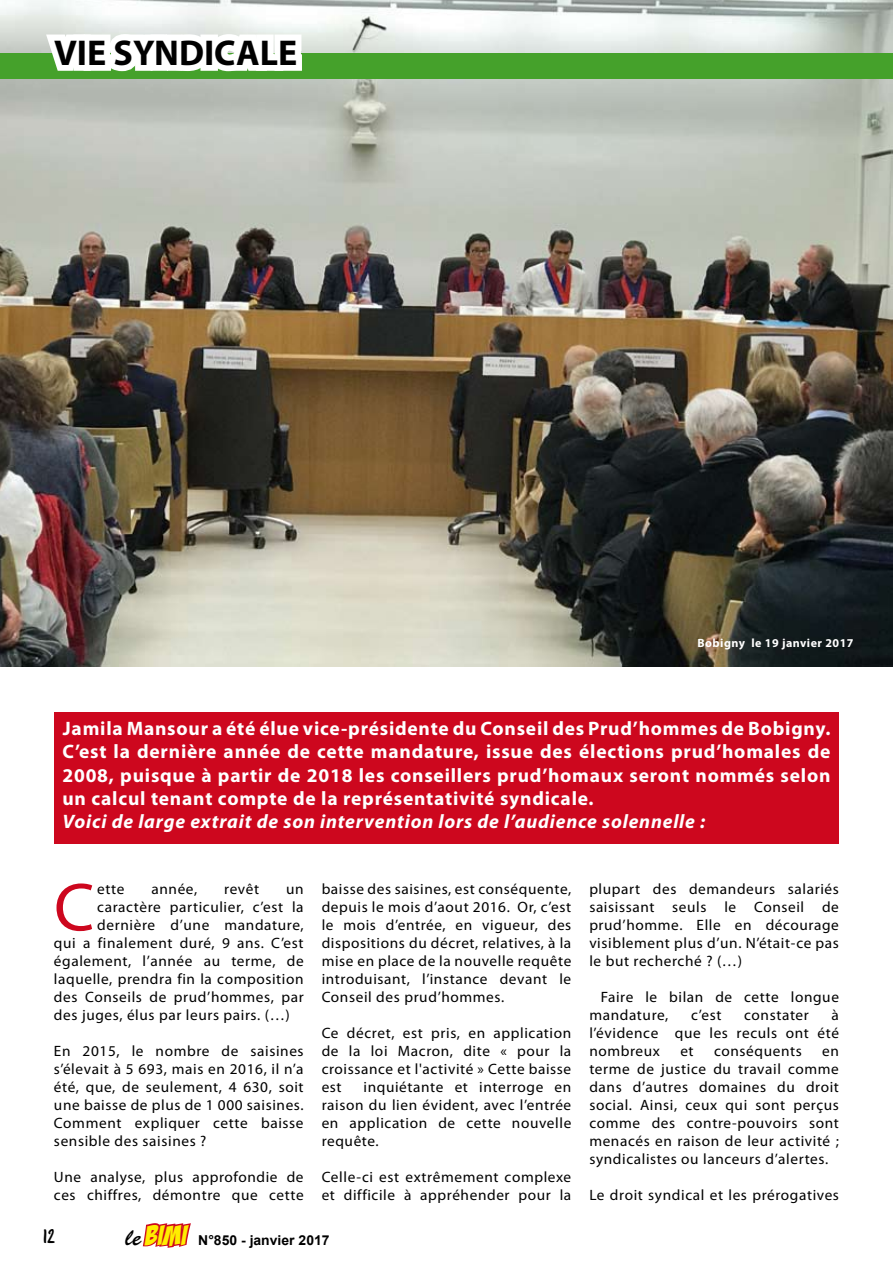
<style>
.page{position:relative;width:893px;height:1263px;background:#fff}
.page>*{position:absolute;margin:0;border:0;box-sizing:border-box;transform-origin:0 0}
.t1{font:68.4px "Myriad Pro";color:#cd071e}
.t2{font:700 36px "Myriad Pro";color:#000}
.t3{font:22.5px "Trash Hand";color:#000}
.t4{font:700 19.5px/23.4px "Myriad Pro";letter-spacing:.04em;color:#fff;text-align:justify}
.t5{font:italic 700 19.5px "Myriad Pro";letter-spacing:.04em;color:#fff}
.t6{font:15px/18px "Myriad Pro";letter-spacing:.04em;color:#000;text-align:justify}
.t7{font:700 13.65px "Arial";color:#000}
.t8{font:700 12px "Myriad Pro";letter-spacing:.04em;color:#fff}
.s1{font-family:"Brush Script Std";font-weight:400;font-size:24px}
.s2{font-family:"Bada Boom BB";font-weight:400;font-size:27.3px;color:#ffed00}
</style>
<div class="page">
<svg style="left:142px;top:1223px;width:49px;height:25px"></svg>
<img style="left:0;top:0;width:893px;height:666px">
<div style="left:0;top:53px;width:893px;height:25px;background:#45a12b"></div>
<svg style="left:38px;top:0;width:270px;height:120px"></svg>
<div style="left:54px;top:711px;width:785px;height:132px;background:#cd071e"></div>
<h2 class="t2" style="left:54px;top:29px;width:245px">VIE SYNDICALE</h2>
<p class="t8" style="left:697px;top:635px;width:158px">Bobigny le 19 janvier 2017</p>
<p class="t4" style="left:63px;top:716px;width:769px">jamila Mansour a été élue vice-présidente du Conseil des Prud’hommes de Bobigny.<br>C’est la dernière année de cette mandature, issue des élections prud’homales de 2008, puisque à partir de 2018 les conseillers prud’homaux seront nommés selon un calcul tenant compte de la représentativité syndicale.</p>
<h3 class="t5" style="left:63px;top:809px;width:644px">Voici de large extrait de son intervention lors de l’audience solennelle :</h3>
<h1 class="t1" style="left:54px;top:865px;width:42px">C</h1>
<p class="t6" style="left:97px;top:880px;width:29px">ette</p>
<p class="t6" style="left:151px;top:880px;width:47px">année,</p>
<p class="t6" style="left:224px;top:880px;width:36px">revêt</p>
<p class="t6" style="left:286px;top:880px;width:19px">un</p>
<p class="t6" style="left:97px;top:898px;width:208px">caractère particulier, c’est la</p>
<p class="t6" style="left:97px;top:916px;width:208px">dernière d’une mandature,</p>
<p class="t6" style="left:54px;top:934px;width:251px">qui a finalement duré, 9 ans. C’est</p>
<p class="t6" style="left:54px;top:952px;width:251px">également, l’année au terme, de</p>
<p class="t6" style="left:54px;top:970px;width:251px">laquelle, prendra fin la composition</p>
<p class="t6" style="left:54px;top:988px;width:251px">des Conseils de prud’hommes, par</p>
<p class="t6" style="left:54px;top:1006px;width:237px">des juges, élus par leurs pairs. (…)</p>
<p class="t6" style="left:54px;top:1042px;width:251px">En 2015, le nombre de saisines s’élevait à 5 693, mais en 2016, il n’a été, que, de seulement, 4 630, soit une baisse de plus de 1 000 saisines.<br>Comment expliquer cette baisse sensible des saisines ?</p>
<p class="t6" style="left:54px;top:1168px;width:251px">Une analyse, plus approfondie de ces chiffres, démontre que cette</p>
<p class="t6" style="left:322px;top:880px;width:251px">baisse des saisines, est conséquente, depuis le mois d’aout 2016. Or, c’est le mois d’entrée, en vigueur, des dispositions du décret, relatives, à la mise en place de la nouvelle requête introduisant, l’instance devant le Conseil des prud’hommes.</p>
<p class="t6" style="left:322px;top:1024px;width:251px">Ce décret, est pris, en application de la loi Macron, dite « pour la croissance et l'activité » Cette baisse est</p>
<p class="t6" style="left:322px;top:1078px;width:251px;text-indent:42px">inquiétante et interroge en raison du lien évident, avec l’entrée en application de cette nouvelle requête.</p>
<p class="t6" style="left:322px;top:1168px;width:251px">Celle-ci est extrêmement complexe et difficile à appréhender pour la</p>
<h3 class="t3" style="left:43px;top:1225px;width:14px">12</h3>
<p class="t7" style="left:126px;top:1231px;width:205px"><span class="s1">le</span> <span class="s2">BIMI</span> N°850 - janvier 2017</p>
<p class="t6" style="left:589px;top:880px;width:251px">plupart des demandeurs salariés saisissant seuls le Conseil de prud’homme. Elle en décourage visiblement plus d’un. N’était-ce pas le but recherché ? (…)</p>
<p class="t6" style="left:589px;top:988px;width:251px;text-indent:11px">Faire le bilan de cette longue mandature,</p>
<p class="t6" style="left:589px;top:1006px;width:251px;text-indent:242px">à l’évidence que les reculs ont été nombreux</p>
<p class="t6" style="left:691px;top:1006px;width:32px">c’est</p>
<p class="t6" style="left:744px;top:1006px;width:66px">constater</p>
<p class="t6" style="left:680px;top:1042px;width:15px">et</p>
<p class="t6" style="left:714px;top:1042px;width:89px">conséquents</p>
<p class="t6" style="left:589px;top:1042px;width:251px;text-indent:233px">en terme de justice du travail comme dans d’autres domaines du droit social. Ainsi, ceux qui sont perçus comme des contre-pouvoirs sont menacés en raison de leur activité ; syndicalistes ou lanceurs d’alertes.</p>
<p class="t6" style="left:589px;top:1186px;width:251px">Le droit syndical et les prérogatives</p>
</div>
